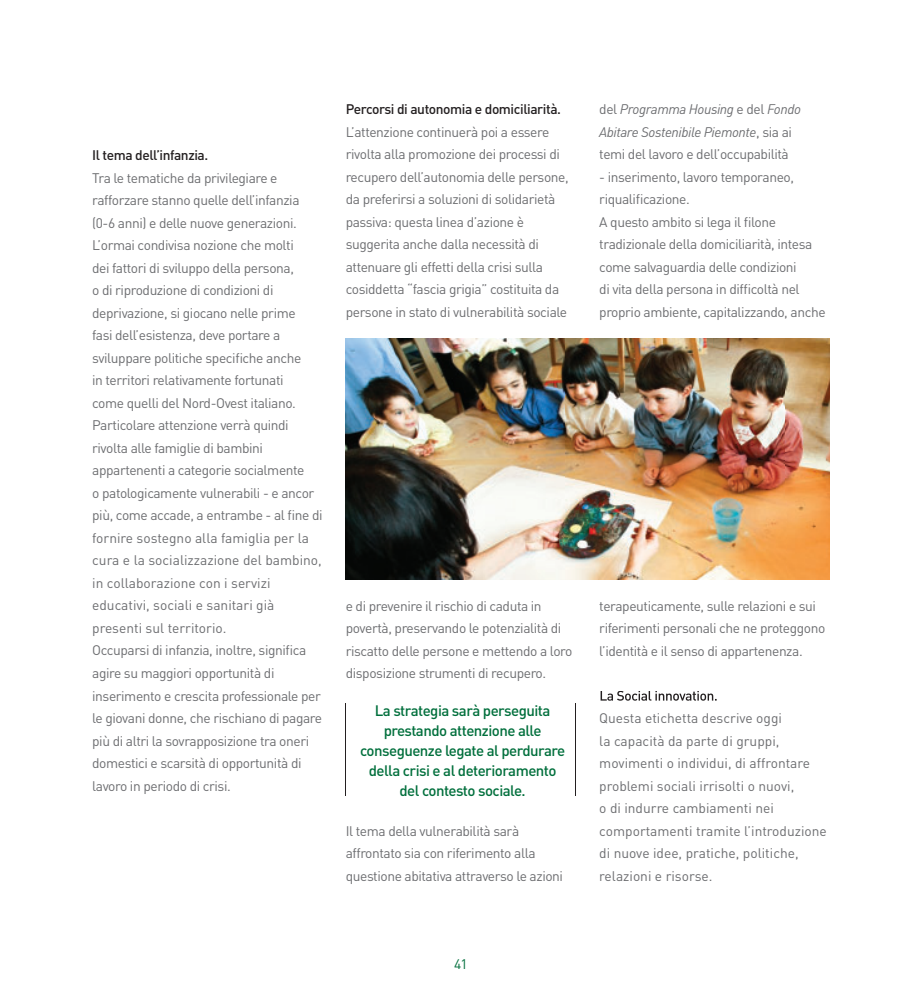
<style>
.page{position:relative;width:922px;height:993px;background:#fff}
.page>*{position:absolute;margin:0;border:0;box-sizing:border-box;transform-origin:0 0}
.t1{font:500 15px/20px "DIN";letter-spacing:-.035em;color:#006f3c;text-align:center}
.t2{font:13.75px/22.5px "DIN";letter-spacing:-.03em;color:#6c6d70}
.t3{font:13.75px/22.5px "DIN";color:#6c6d70}
.t4{font:italic 13.75px/22.5px "DIN";letter-spacing:-.03em;color:#6c6d70}
.t5{font:500 13.75px "DIN";letter-spacing:-.03em;color:#231f20}
.t6{font:13.75px "DIN";color:#006f3c}
.s1{font-style:normal}
</style>
<div class="page">
<hr style="left:345px;top:703px;width:1px;height:92px;background:#231f20">
<hr style="left:575px;top:703px;width:1px;height:92px;background:#231f20">
<svg style="left:600px;top:691px;width:91px;height:9px"></svg>
<img style="left:345px;top:338px;width:484px;height:241px">
<p class="t5" style="left:92px;top:150px;width:118px">Il tema dell’infanzia.</p>
<p class="t2" style="left:92px;top:168px;width:232px">Tra le tematiche da privilegiare e rafforzare stanno quelle dell’infanzia (0-6 anni) e delle nuove generazioni.<br>L’ormai condivisa nozione che molti<br>dei fattori di sviluppo della persona,<br>o di riproduzione di condizioni di deprivazione, si giocano nelle prime<br>fasi dell’esistenza, deve portare a sviluppare politiche specifiche anche<br>in territori relativamente fortunati<br>come quelli del Nord-Ovest italiano.<br>Particolare attenzione verrà quindi rivolta alle famiglie di bambini appartenenti a categorie socialmente<br>o patologicamente vulnerabili - e ancor più, come accade, a entrambe - al fine di fornire sostegno alla famiglia per la cura e la socializzazione del bambino, in collaborazione con i servizi educativi, sociali e sanitari già presenti sul territorio.<br>Occuparsi di infanzia, inoltre, significa agire su maggiori opportunità di inserimento e crescita professionale per le giovani donne, che rischiano di pagare più di altri la sovrapposizione tra oneri domestici e scarsità di opportunità di lavoro in periodo di crisi.</p>
<p class="t5" style="left:345px;top:104px;width:217px">Percorsi di autonomia e domiciliarità.</p>
<p class="t2" style="left:345px;top:122px;width:224px">L’attenzione continuerà poi a essere rivolta alla promozione dei processi di recupero dell’autonomia delle persone, da preferirsi a soluzioni di solidarietà passiva: questa linea d’azione è suggerita anche dalla necessità di attenuare gli effetti della crisi sulla cosiddetta “fascia grigia” costituita da persone in stato di vulnerabilità sociale</p>
<p class="t4" style="left:599px;top:99px;width:203px"><span class="s1">del</span> Programma Housing <span class="s1">e del</span> Fondo<br>Abitare Sostenibile Piemonte<span class="s1">, sia ai temi del lavoro e dell’occupabilità</span></p>
<p class="t2" style="left:599px;top:167px;width:228px">- inserimento, lavoro temporaneo, riqualificazione.<br>A questo ambito si lega il filone tradizionale della domiciliarità, intesa come salvaguardia delle condizioni<br>di vita della persona in difficoltà nel proprio ambiente, capitalizzando, anche</p>
<p class="t2" style="left:345px;top:596px;width:228px">e di prevenire il rischio di caduta in povertà, preservando le potenzialità di riscatto delle persone e mettendo a loro disposizione strumenti di recupero.</p>
<p class="t2" style="left:599px;top:595px;width:227px">terapeuticamente, sulle relazioni e sui riferimenti personali che ne proteggono l’identità e il senso di appartenenza.</p>
<p class="t3" style="left:599px;top:708px;width:229px">Questa etichetta descrive oggi<br>la capacità da parte di gruppi, movimenti o individui, di affrontare problemi sociali irrisolti o nuovi,<br>o di indurre cambiamenti nei comportamenti tramite l’introduzione di nuove idee, pratiche, politiche, relazioni e risorse.</p>
<p class="t1" style="left:360px;top:701px;width:206px">La strategia sarà perseguita prestando attenzione alle conseguenze legate al perdurare della crisi e al deterioramento del contesto sociale.</p>
<p class="t2" style="left:345px;top:820px;width:219px">Il tema della vulnerabilità sarà affrontato sia con riferimento alla questione abitativa attraverso le azioni</p>
<p class="t6" style="left:454px;top:958px;width:15px">41</p>
</div>
